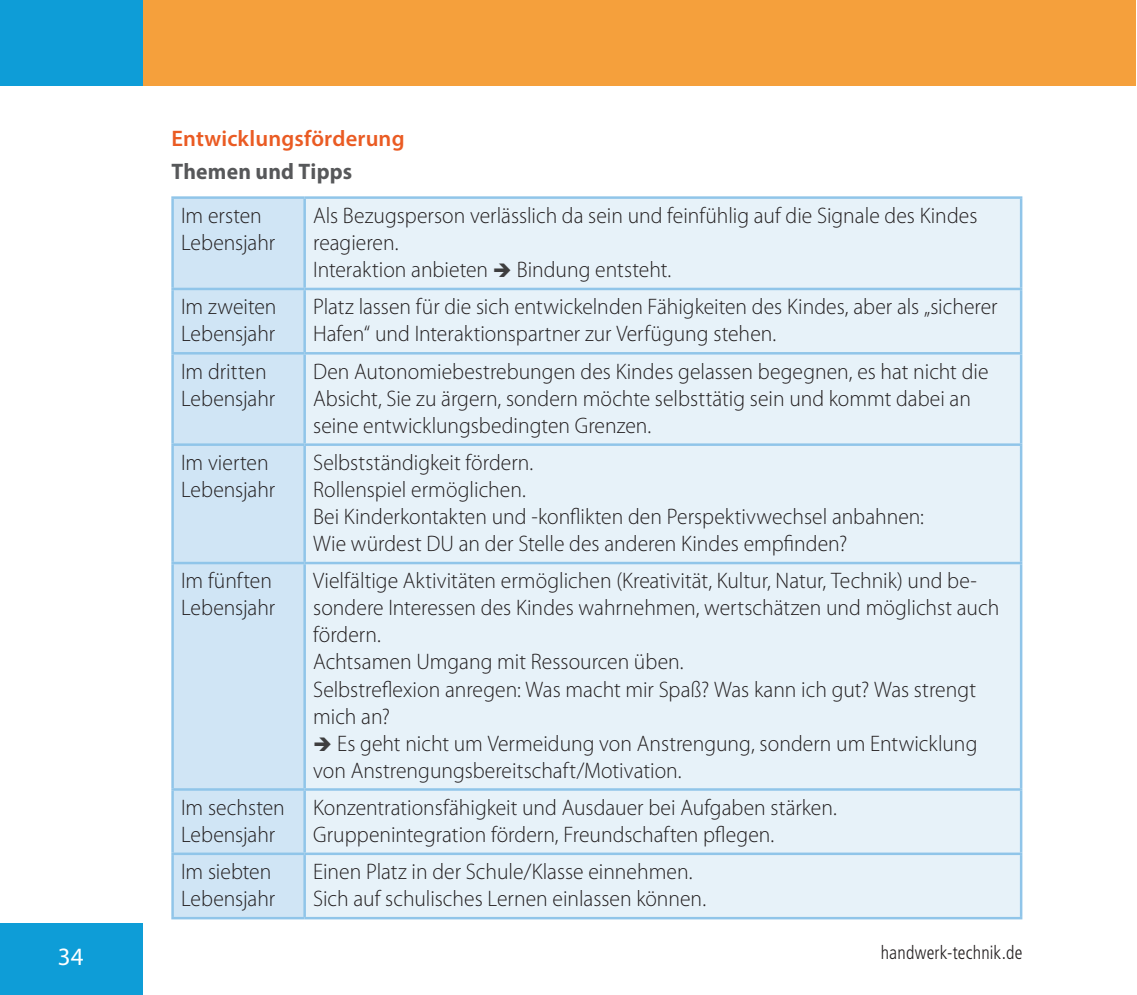
<style>
.page{position:relative;width:1137px;height:995px;background:#fff}
.page>*{position:absolute;margin:0;border:0;box-sizing:border-box;transform-origin:0 0}
.t1{font:25px "Myriad Pro";color:#fff}
.t2{font:300 22.5px/27px "Myriad Pro";color:#231f20;scale:.96 1}
.t3{font:600 22.5px/33.5px "Myriad Pro";letter-spacing:.005em;color:#ea5b23}
.t4{font:300 condensed 18.75px "Frutiger LT Std";letter-spacing:.015em;color:#231f20;scale:.96 1}
.s1{font-weight:700;color:#57585a}
.s2{color:#3e3e3f}
</style>
<div class="page">
<div style="left:0;top:922px;width:143px;height:72px;background:#0e9dd7"></div>
<div style="left:0;top:0;width:143px;height:86px;background:#0e9dd7"></div>
<div style="left:143px;top:0;width:992px;height:86px;background:#f5a03c"></div>
<div style="left:174px;top:199px;width:129px;height:717px;background:#d0e5f5"></div>
<div style="left:306px;top:199px;width:713px;height:717px;background:#e7f2f9"></div>
<hr style="left:171px;top:199px;width:3px;height:89px;background:#90c5e9">
<hr style="left:303px;top:199px;width:3px;height:89px;background:#90c5e9">
<hr style="left:1019px;top:199px;width:3px;height:89px;background:#90c5e9">
<hr style="left:171px;top:288px;width:133px;height:2px;background:#90c5e9">
<hr style="left:171px;top:290px;width:3px;height:62px;background:#90c5e9">
<hr style="left:304px;top:288px;width:718px;height:2px;background:#90c5e9">
<hr style="left:303px;top:290px;width:3px;height:62px;background:#90c5e9">
<hr style="left:1019px;top:290px;width:3px;height:62px;background:#90c5e9">
<hr style="left:171px;top:352px;width:133px;height:2px;background:#90c5e9">
<hr style="left:171px;top:354px;width:3px;height:89px;background:#90c5e9">
<hr style="left:304px;top:352px;width:718px;height:2px;background:#90c5e9">
<hr style="left:303px;top:354px;width:3px;height:89px;background:#90c5e9">
<hr style="left:1019px;top:354px;width:3px;height:89px;background:#90c5e9">
<hr style="left:171px;top:443px;width:133px;height:3px;background:#90c5e9">
<hr style="left:171px;top:446px;width:3px;height:115px;background:#90c5e9">
<hr style="left:304px;top:443px;width:718px;height:3px;background:#90c5e9">
<hr style="left:303px;top:446px;width:3px;height:115px;background:#90c5e9">
<hr style="left:1019px;top:446px;width:3px;height:115px;background:#90c5e9">
<hr style="left:171px;top:561px;width:133px;height:3px;background:#90c5e9">
<hr style="left:171px;top:564px;width:3px;height:224px;background:#90c5e9">
<hr style="left:304px;top:561px;width:718px;height:3px;background:#90c5e9">
<hr style="left:303px;top:564px;width:3px;height:224px;background:#90c5e9">
<hr style="left:1019px;top:564px;width:3px;height:224px;background:#90c5e9">
<hr style="left:171px;top:788px;width:133px;height:2px;background:#90c5e9">
<hr style="left:171px;top:790px;width:3px;height:62px;background:#90c5e9">
<hr style="left:304px;top:788px;width:718px;height:2px;background:#90c5e9">
<hr style="left:303px;top:790px;width:3px;height:62px;background:#90c5e9">
<hr style="left:1019px;top:790px;width:3px;height:62px;background:#90c5e9">
<hr style="left:171px;top:852px;width:133px;height:3px;background:#90c5e9">
<hr style="left:171px;top:855px;width:3px;height:61px;background:#90c5e9">
<hr style="left:304px;top:852px;width:718px;height:3px;background:#90c5e9">
<hr style="left:303px;top:855px;width:3px;height:61px;background:#90c5e9">
<hr style="left:1019px;top:855px;width:3px;height:61px;background:#90c5e9">
<hr style="left:171px;top:916px;width:133px;height:3px;background:#90c5e9">
<hr style="left:304px;top:916px;width:718px;height:3px;background:#90c5e9">
<hr style="left:171px;top:196px;width:133px;height:3px;background:#90c5e9">
<hr style="left:304px;top:196px;width:718px;height:3px;background:#90c5e9">
<p class="t3" style="left:171px;top:121px;width:235px">Entwicklungsförderung<br><span class="s1">Themen und Tipps</span></p>
<p class="t2" style="left:181px;top:202px;width:100px">Im ersten<br>Lebensjahr</p>
<p class="t2" style="left:313px;top:202px;width:693px">Als Bezugsperson verlässlich da sein und feinfühlig auf die Signale des Kindes reagieren.<br>Interaktion anbieten <span class="s2">➔</span> Bindung entsteht.</p>
<p class="t2" style="left:181px;top:294px;width:101px">Im zweiten<br>Lebensjahr</p>
<p class="t2" style="left:313px;top:294px;width:714px">Platz lassen für die sich entwickelnden Fähigkeiten des Kindes, aber als „sicherer<br>Hafen“ und Interaktionspartner zur Verfügung stehen.</p>
<p class="t2" style="left:181px;top:358px;width:100px">Im dritten<br>Lebensjahr</p>
<p class="t2" style="left:313px;top:358px;width:704px">Den Autonomiebestrebungen des Kindes gelassen begegnen, es hat nicht die<br>Absicht, Sie zu ärgern, sondern möchte selbsttätig sein und kommt dabei an seine entwicklungsbedingten Grenzen.</p>
<p class="t2" style="left:181px;top:449px;width:100px">Im vierten<br>Lebensjahr</p>
<p class="t2" style="left:313px;top:449px;width:637px">Selbstständigkeit fördern.<br>Rollenspiel ermöglichen.<br>Bei Kinderkontakten und -konflikten den Perspektivwechsel anbahnen:<br>Wie würdest DU an der Stelle des anderen Kindes empfinden?</p>
<p class="t2" style="left:181px;top:567px;width:100px">Im fünften<br>Lebensjahr</p>
<p class="t2" style="left:313px;top:567px;width:716px">Vielfältige Aktivitäten ermöglichen (Kreativität, Kultur, Natur, Technik) und be&shy;sondere Interessen des Kindes wahrnehmen, wertschätzen und möglichst auch fördern.<br>Achtsamen Umgang mit Ressourcen üben.<br>Selbstreflexion anregen: Was macht mir Spaß? Was kann ich gut? Was strengt mich an?</p>
<p class="t2" style="left:313px;top:729px;width:693px"><span class="s2">➔</span> Es geht nicht um Vermeidung von Anstrengung, sondern um Entwicklung von Anstrengungsbereitschaft/Motivation.</p>
<p class="t2" style="left:181px;top:794px;width:109px">Im sechsten<br>Lebensjahr</p>
<p class="t2" style="left:313px;top:794px;width:547px">Konzentrationsfähigkeit und Ausdauer bei Aufgaben stärken.<br>Gruppenintegration fördern, Freundschaften pflegen.</p>
<p class="t2" style="left:181px;top:858px;width:100px">Im siebten<br>Lebensjahr</p>
<p class="t2" style="left:313px;top:858px;width:411px">Einen Platz in der Schule/Klasse einnehmen.<br>Sich auf schulisches Lernen einlassen können.</p>
<p class="t1" style="left:58px;top:941px;width:27px">34</p>
<p class="t4" style="left:880px;top:942px;width:149px">handwerk-technik.de</p>
</div>
